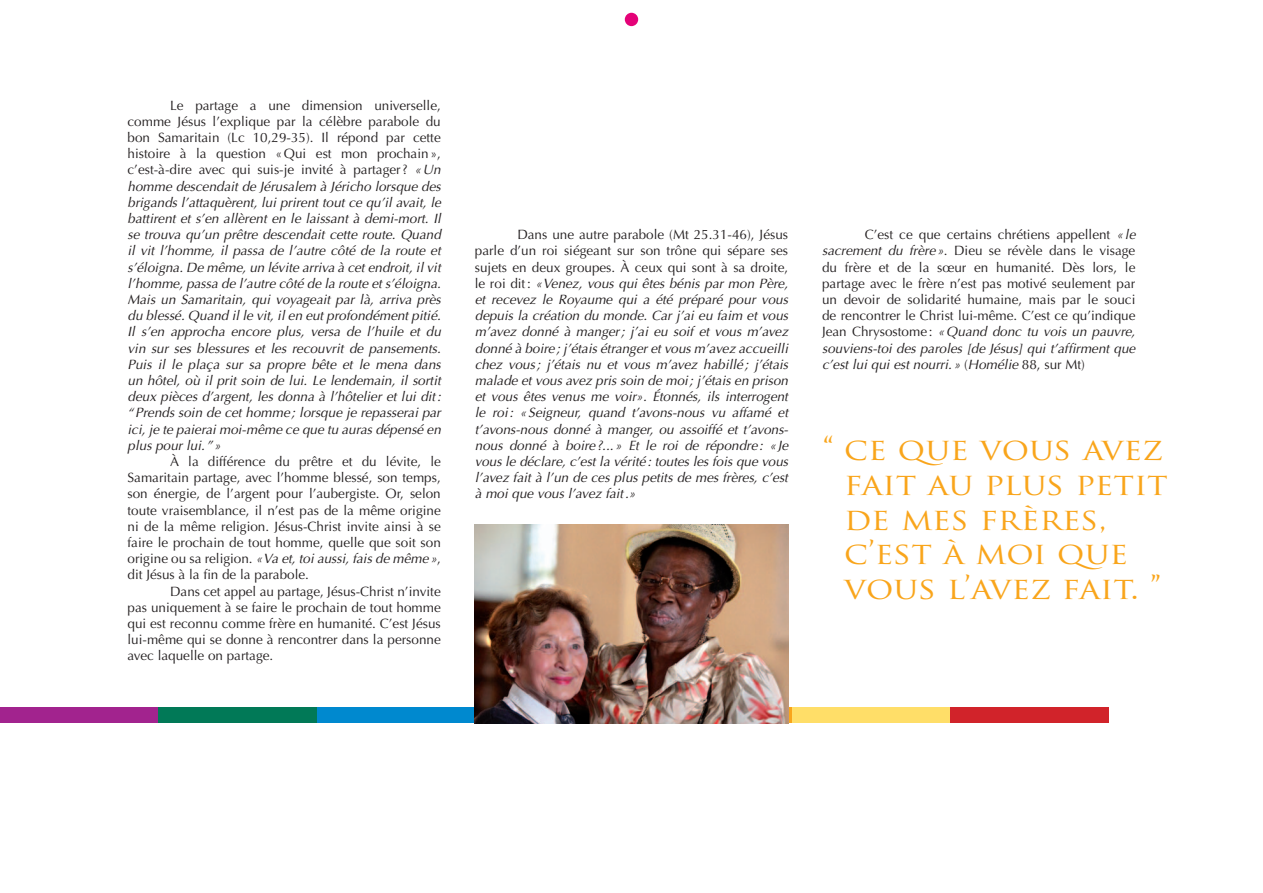
<style>
.page{position:relative;width:1263px;height:893px;background:#fff}
.page>*{position:absolute;margin:0;border:0;box-sizing:border-box;transform-origin:0 0}
.t1{font:30px/34.5px "Trajan Pro";color:#f9a51b;scale:1.13 1}
.t2{font:italic 13.5px/16.2px "Optima";color:#231f20;text-align:justify}
.t3{font:13.5px/16.2px "Optima";color:#231f20;text-align:justify}
.s1{font-style:normal}
.s2{font-style:italic}
</style>
<div class="page">
<div style="left:0;top:708px;width:158px;height:15px;background:#a2238e"></div>
<div style="left:158px;top:708px;width:159px;height:15px;background:#017957"></div>
<div style="left:317px;top:708px;width:158px;height:15px;background:#0089cf"></div>
<div style="left:792px;top:708px;width:159px;height:15px;background:#ffde68"></div>
<div style="left:951px;top:708px;width:158px;height:15px;background:#d1232a"></div>
<img style="left:474px;top:524px;width:315px;height:199px">
<div style="left:625px;top:13px;width:13px;height:13px;background:#e40278;border-radius:50%"></div>
<p class="t2" style="left:128px;top:97px;width:315px;text-indent:43px"><span class="s1">Le partage a une dimension universelle, comme Jésus l’explique par la célèbre parabole du bon Samaritain (Lc 10,29-35). Il répond par cette histoire à la question «Qui est mon prochain», c’est-à-dire avec qui suis-je invité à partager?</span> «Un homme descendait de Jérusalem à Jéricho lorsque des brigands l’attaquèrent, lui prirent tout ce qu’il avait, le battirent et s’en allèrent en le laissant à demi-mort. Il se trouva qu’un prêtre descendait cette route. Quand il vit l’homme, il passa de l’autre côté de la route et s’éloigna. De même, un lévite arriva à cet endroit, il vit l’homme, passa de l’autre côté de la route et s’éloigna.<br>Mais un Samaritain, qui voyageait par là, arriva près du blessé. Quand il le vit, il en eut profondément pitié.<br>Il s’en approcha encore plus, versa de l’huile et du vin sur ses blessures et les recouvrit de pansements.<br>Puis il le plaça sur sa propre bête et le mena dans un hôtel, où il prit soin de lui. Le lendemain, il sortit deux pièces d’argent, les donna à l’hôtelier et lui dit: “Prends soin de cet homme ; lorsque je repasserai par ici, je te paierai moi-même ce que tu auras dépensé en plus pour lui. ” »</p>
<p class="t3" style="left:128px;top:453px;width:315px;text-indent:43px">À la différence du prêtre et du lévite, le Samaritain partage, avec l’homme blessé, son temps, son énergie, de l’argent pour l’aubergiste. Or, selon toute vraisemblance, il n’est pas de la même origine ni de la même religion. Jésus-Christ invite ainsi à se faire le prochain de tout homme, quelle que soit son origine ou sa religion. <span class="s2">«Va et, toi aussi, fais de même»</span>, dit Jésus à la fin de la parabole.</p>
<p class="t3" style="left:128px;top:583px;width:315px;text-indent:43px">Dans cet appel au partage, Jésus-Christ n’invite pas uniquement à se faire le prochain de tout homme qui est reconnu comme frère en humanité. C’est Jésus lui-même qui se donne à rencontrer dans la personne avec laquelle on partage.</p>
<p class="t2" style="left:475px;top:227px;width:315px;text-indent:43px"><span class="s1">Dans une autre parabole (Mt 25.31-46), Jésus parle d’un roi siégeant sur son trône qui sépare ses sujets en deux groupes. À ceux qui sont à sa droite, le roi dit:</span> «Venez, vous qui êtes bénis par mon Père, et recevez le Royaume qui a été préparé pour vous depuis la création du monde. Car j’ai eu faim et vous m’avez donné à manger; j’ai eu soif et vous m’avez donné à boire; j’étais étranger et vous m’avez accueilli chez vous; j’étais nu et vous m’avez habillé ; j’étais malade et vous avez pris soin de moi; j’étais en prison et vous êtes venus me voir». Étonnés, ils interrogent le roi: « Seigneur, quand t’avons-nous vu affamé et t’avons-nous donné à manger, ou assoiffé et t’avons&shy;nous donné à boire?...» Et le roi de répondre: « Je vous le déclare, c’est la vérité : toutes les fois que vous l’avez fait à l’un de ces plus petits de mes frères, c’est à moi que vous l’avez fait.»</p>
<p class="t3" style="left:822px;top:227px;width:315px;text-indent:43px">C’est ce que certains chrétiens appellent <span class="s2">«le sacrement du frère »</span>. Dieu se révèle dans le visage du frère et de la sœur en humanité. Dès lors, le partage avec le frère n’est pas motivé seulement par un devoir de solidarité humaine, mais par le souci de rencontrer le Christ lui-même. C’est ce qu’indique Jean Chrysostome : <span class="s2">«Quand donc tu vois un pauvre, souviens-toi des paroles [de Jésus] qui t’affirment que c’est lui qui est nourri. »</span> (<span class="s2">Homélie</span> 88, sur Mt)</p>
<h1 class="t1" style="left:844px;top:432px;width:288px;text-indent:-21px">“ CE QUE VOUS AVEZ<br>FAIT AU PLUS PETIT<br>DE MES FRÈRES,<br>C’EST À MOI QUE<br>VOUS L’AVEZ FAIT. ”</h1>
</div>
